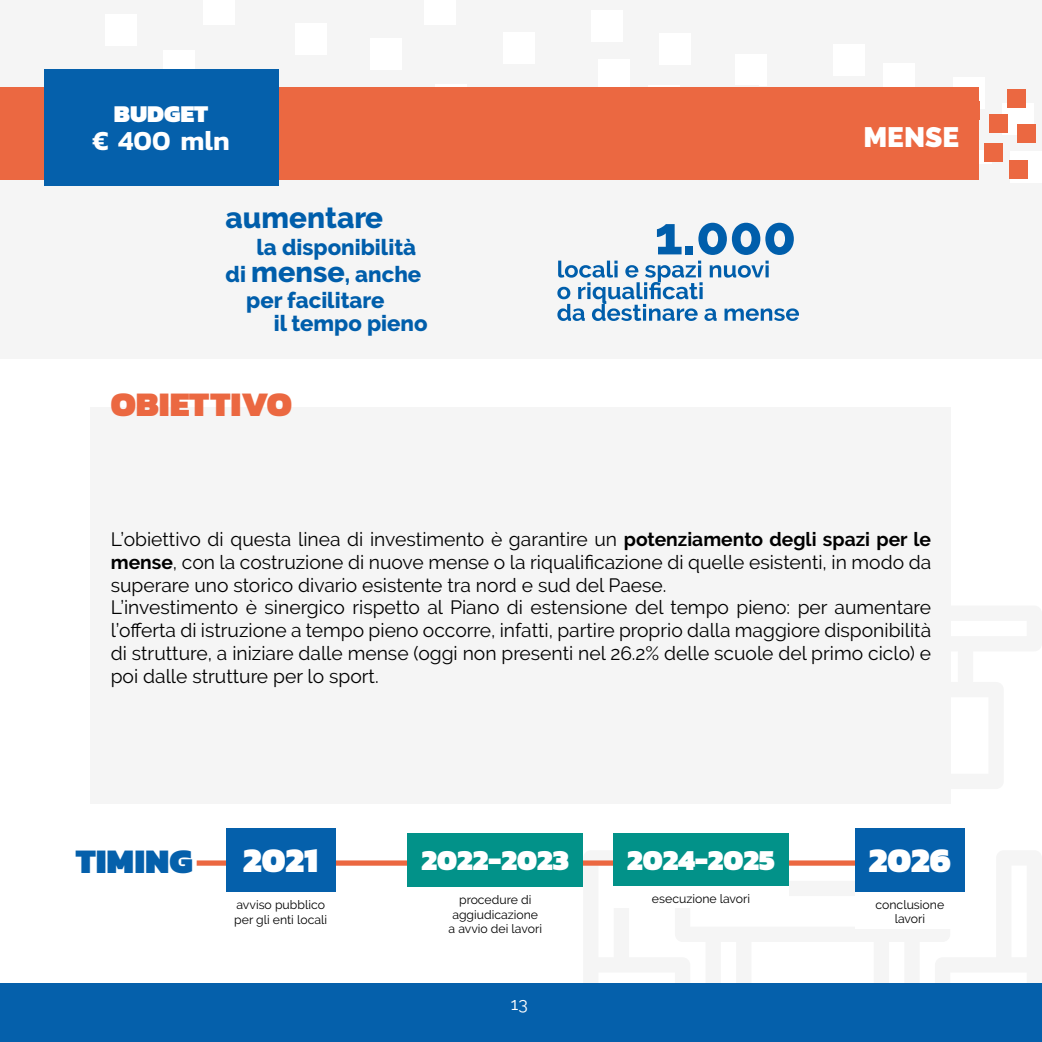
<style>
.page{position:relative;width:1042px;height:1042px;background:#fff}
.page>*{position:absolute;margin:0;border:0;box-sizing:border-box;transform-origin:0 0}
.t1{font:800 53.02px "Raleway";color:#005eab}
.t2{font:900 35px "Kanit";color:#eb6841}
.t3{font:900 35px "Kanit";color:#fff}
.t4{font:900 35px "Kanit";color:#0560ab}
.t5{font:800 29.57px "Raleway";color:#005eab}
.t6{font:900 29.4px "Kanit";color:#fff}
.t7{font:600 28px "Kanit";color:#fff}
.t8{font:900 28px "Raleway";color:#fff}
.t9{font:900 24.5px "Kanit";color:#fff}
.t10{font:800 22.05px "Raleway";color:#005eab}
.t11{font:19.25px/22.8px "Raleway";color:#000}
.t12{font:17.5px "Raleway";color:#fff}
.t13{font:12.25px/14.7px "Raleway";color:#000;text-align:center}
.s1{font-size:28.7px}
.s2{font-weight:700}
</style>
<div class="page">
<div style="left:0;top:0;width:1042px;height:359px;background:#f5f5f5"></div>
<div style="left:735px;top:54px;width:32px;height:32px;background:#fff"></div>
<div style="left:953px;top:77px;width:32px;height:31px;background:#fff"></div>
<div style="left:960px;top:132px;width:32px;height:31px;background:#fff"></div>
<div style="left:1002px;top:103px;width:32px;height:31px;background:#fff"></div>
<div style="left:1010px;top:152px;width:32px;height:31px;background:#fff"></div>
<div style="left:883px;top:63px;width:31px;height:32px;background:#fff"></div>
<div style="left:969px;top:119px;width:32px;height:31px;background:#f5f5f5"></div>
<div style="left:832px;top:44px;width:32px;height:31px;background:#fff"></div>
<svg style="left:648px;top:87px;width:31px;height:1px"></svg>
<div style="left:659px;top:33px;width:32px;height:32px;background:#fff"></div>
<div style="left:727px;top:85px;width:32px;height:32px;background:linear-gradient(to right,#eb6841,#eb6841)"></div>
<div style="left:598px;top:59px;width:32px;height:32px;background:#fff"></div>
<div style="left:591px;top:10px;width:31px;height:32px;background:#fff"></div>
<div style="left:435px;top:84px;width:32px;height:32px;background:linear-gradient(to right,#fff,#fff)"></div>
<div style="left:503px;top:32px;width:32px;height:32px;background:#fff"></div>
<div style="left:515px;top:84px;width:32px;height:32px;background:linear-gradient(to right,#f5f5f5,#f5f5f5)"></div>
<div style="left:370px;top:39px;width:32px;height:31px;background:#fff"></div>
<div style="left:424px;top:0;width:32px;height:25px;background:#fff"></div>
<div style="left:295px;top:23px;width:31px;height:31px;background:#fff"></div>
<div style="left:105px;top:14px;width:32px;height:32px;background:#fff"></div>
<div style="left:164px;top:50px;width:31px;height:32px;background:#fff"></div>
<div style="left:203px;top:0;width:31px;height:25px;background:#fff"></div>
<div style="left:1007px;top:89px;width:18px;height:19px;background:#eb6841"></div>
<div style="left:1017px;top:124px;width:18px;height:19px;background:#eb6841"></div>
<div style="left:1009px;top:160px;width:19px;height:19px;background:#eb6841"></div>
<div style="left:984px;top:143px;width:18px;height:18px;background:#eb6841"></div>
<div style="left:989px;top:114px;width:18px;height:18px;background:#eb6841"></div>
<div style="left:0;top:88px;width:979px;height:92px;background:#eb6841"></div>
<div style="left:91px;top:407px;width:860px;height:397px;background:#f5f5f5"></div>
<div style="left:197px;top:860px;width:739px;height:5px;background:#eb6841"></div>
<div style="left:226px;top:828px;width:109px;height:64px;background:#0560ab"></div>
<div style="left:407px;top:834px;width:176px;height:53px;background:#029289"></div>
<div style="left:613px;top:834px;width:176px;height:53px;background:#029289"></div>
<div style="left:855px;top:828px;width:109px;height:64px;background:#0560ab"></div>
<div style="left:613px;top:886px;width:176px;height:22px;background:#fff"></div>
<div style="left:44px;top:69px;width:234px;height:117px;background:#0560ab"></div>
<svg style="left:557px;top:261px;width:242px;height:60px"></svg>
<div style="left:0;top:983px;width:1042px;height:59px;background:#0560ab"></div>
<p class="t9" style="left:114px;top:93px;width:96px">BUDGET</p>
<h3 class="t7" style="left:92px;top:119px;width:139px">€ 400 mln</h3>
<h3 class="t5" style="left:226px;top:201px;width:159px">aumentare</h3>
<p class="t10" style="left:256px;top:234px;width:161px">la disponibilità</p>
<p class="t10" style="left:226px;top:261px;width:197px">di <span class="s1">mense</span>, anche</p>
<p class="t10" style="left:246px;top:288px;width:140px">per facilitare</p>
<p class="t10" style="left:274px;top:311px;width:155px">il tempo pieno</p>
<h2 class="t2" style="left:111px;top:374px;width:183px">OBIETTIVO</h2>
<h1 class="t1" style="left:654px;top:206px;width:143px">1.000</h1>
<h3 class="t8" style="left:863px;top:121px;width:97px">MENSE</h3>
<p class="t11" style="left:111px;top:528px;width:822px">L’obiettivo di questa linea di investimento è garantire un <span class="s2">potenziamento degli spazi per le mense</span>, con la costruzione di nuove mense o la riqualificazione di quelle esistenti, in modo da superare uno storico divario esistente tra nord e sud del Paese.<br>L’investimento è sinergico rispetto al Piano di estensione del tempo pieno: per aumentare l’offerta di istruzione a tempo pieno occorre, infatti, partire proprio dalla maggiore disponibilità di strutture, a iniziare dalle mense (oggi non presenti nel 26.2% delle scuole del primo ciclo) e poi dalle strutture per lo sport.</p>
<h2 class="t4" style="left:76px;top:832px;width:119px">TIMING</h2>
<h2 class="t3" style="left:243px;top:830px;width:77px">2021</h2>
<h3 class="t6" style="left:421px;top:835px;width:149px">2022-2023</h3>
<h3 class="t6" style="left:627px;top:835px;width:149px">2024-2025</h3>
<h2 class="t3" style="left:868px;top:830px;width:84px">2026</h2>
<p class="t13" style="left:234px;top:897px;width:94px;text-align:left">avviso pubblico per gli enti locali</p>
<p class="t13" style="left:448px;top:892px;width:95px">procedure di aggiudicazione a avvio dei lavori</p>
<p class="t13" style="left:652px;top:891px;width:100px">esecuzione lavori</p>
<p class="t13" style="left:875px;top:897px;width:70px">conclusione lavori</p>
<p class="t12" style="left:511px;top:993px;width:18px">13</p>
</div>
